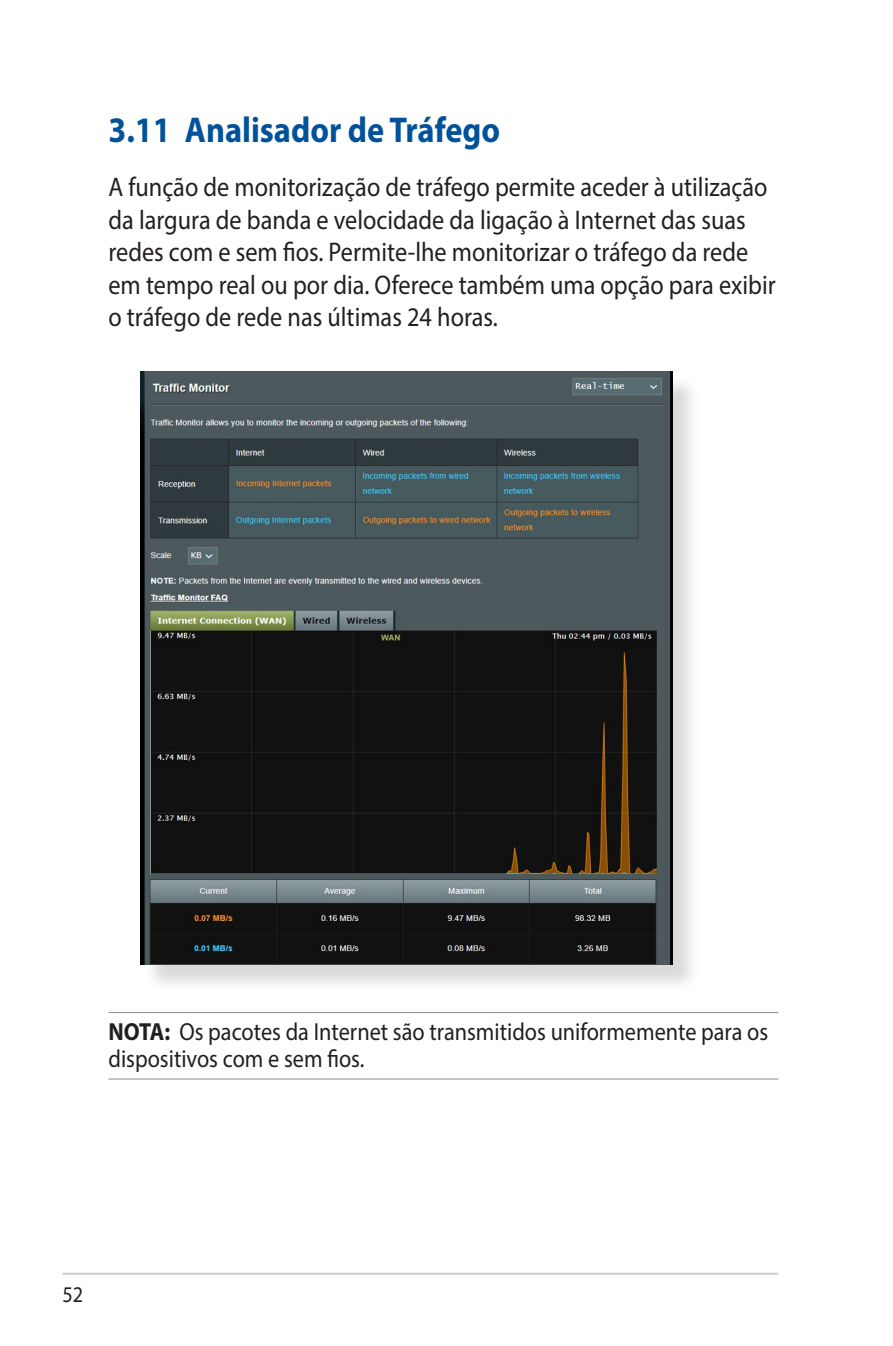
<style>
.page{position:relative;width:893px;height:1346px;background:#fff}
.page>*{position:absolute;margin:0;border:0;box-sizing:border-box;transform-origin:0 0}
.t1{font:700 36px "Myriad Pro";color:#01529a;scale:.9 1}
.t2{font:27px/32.4px "Myriad Pro";color:#231f20;scale:.9 1}
.t3{font:24.75px/27px "Myriad Pro";color:#231f20;scale:.9 1}
.t4{font:22.5px "Myriad Pro";color:#231f20;scale:.9 1}
.s1{font-weight:700}
</style>
<div class="page">
<hr style="left:63px;top:1272px;width:715px;height:3px;background:#d1d2d4">
<hr style="left:108px;top:1012px;width:670px;height:1px;background:#939598">
<hr style="left:108px;top:1078px;width:670px;height:1px;background:#939598">
<div style="left:144px;top:374px;width:556px;height:618px;background:#cfcecb;opacity:.75"></div>
<img style="left:140px;top:371px;width:532px;height:593px">
<h1 class="t1" style="left:108px;top:106px;width:437px">3.11 Analisador de Tráfego</h1>
<p class="t2" style="left:108px;top:171px;width:743px">A função de monitorização de tráfego permite aceder à utilização da largura de banda e velocidade da ligação à Internet das suas redes com e sem fios. Permite-lhe monitorizar o tráfego da rede em tempo real ou por dia. Oferece também uma opção para exibir o tráfego de rede nas últimas 24 horas.</p>
<p class="t3" style="left:108px;top:1017px;width:735px"><span class="s1">NOTA:</span> Os pacotes da Internet são transmitidos uniformemente para os dispositivos com e sem fios.</p>
<p class="t4" style="left:63px;top:1281px;width:25px">52</p>
</div>
